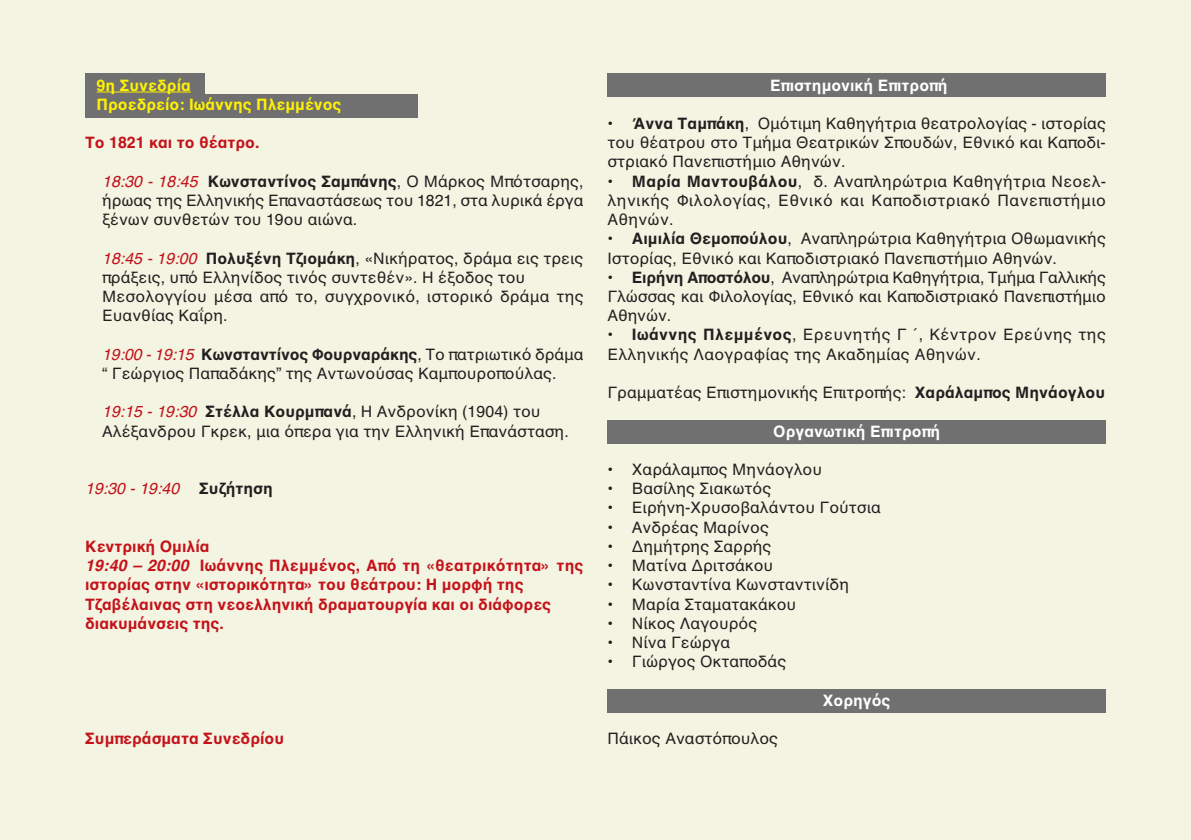
<style>
.page{position:relative;width:1191px;height:840px;background:#fff}
.page>*{position:absolute;margin:0;border:0;box-sizing:border-box;transform-origin:0 0}
.t1{font:16px/19.2px "Helvetica";color:#231f20}
.t2{font:700 16px/19.2px "Helvetica";color:#c4121a}
.t3{font:700 16px "Helvetica";color:#fff}
.t4{font:700 16px "Helvetica";color:#fff101}
.t5{font:italic 16px "Helvetica";color:#c4121a}
.s1{font-style:italic;color:#c4121a}
.s2{font-weight:700}
.s3{font-weight:700;font-style:normal;color:#231f20}
.s4{font-style:italic}
</style>
<div class="page">
<div style="left:0;top:0;width:1191px;height:839px;background:#f4f4e2"></div>
<div style="left:607px;top:688px;width:499px;height:24px;background:#707071"></div>
<div style="left:607px;top:420px;width:499px;height:24px;background:#707071"></div>
<div style="left:607px;top:74px;width:498px;height:23px;background:#707071"></div>
<div style="left:85px;top:94px;width:332px;height:23px;background:#707071"></div>
<div style="left:85px;top:74px;width:120px;height:43px;background:#707071"></div>
<hr style="left:106px;top:92px;width:85px;height:1px;background:#fff101">
<p class="t4" style="left:97px;top:79px;width:96px">9η Συνεδρία</p>
<p class="t4" style="left:97px;top:98px;width:246px">Προεδρείο: Ιωάννης Πλεμμένος</p>
<p class="t2" style="left:85px;top:134px;width:176px">Το 1821 και το θέατρο.</p>
<p class="t1" style="left:102px;top:173px;width:483px;text-align:justify"><span class="s1">18:30 - 18:45</span> <span class="s2">Κωνσταντίνος Σαμπάνης</span>, Ο Μάρκος Μπότσαρης, ήρωας της Ελληνικής Επαναστάσεως του 1821, στα λυρικά έργα ξένων συνθετών του 19ου αιώνα.</p>
<p class="t1" style="left:102px;top:250px;width:483px"><span class="s1">18:45 - 19:00</span> <span class="s2">Πολυξένη Τζιομάκη</span>, «Νικήρατος, δράμα εις τρεις πράξεις, υπό Ελληνίδος τινός συντεθέν». Η έξοδος του</p>
<p class="t1" style="left:102px;top:288px;width:483px">Μεσολογγίου μέσα από το, συγχρονικό, ιστορικό δράμα της<br>Ευανθίας Καΐρη.</p>
<p class="t1" style="left:102px;top:346px;width:483px"><span class="s1">19:00 - 19:15</span> <span class="s2">Κωνσταντίνος Φουρναράκης</span>, Το πατριωτικό δράμα “ Γεώργιος Παπαδάκης” της Αντωνούσας Καμπουροπούλας.</p>
<p class="t1" style="left:102px;top:403px;width:440px"><span class="s1">19:15 - 19:30</span> <span class="s2">Στέλλα Κουρμπανά</span>, Η Ανδρονίκη (1904) του</p>
<p class="t1" style="left:102px;top:422px;width:468px">Αλέξανδρου Γκρεκ, μια όπερα για την Ελληνική Επανάσταση.</p>
<p class="t5" style="left:85px;top:482px;width:189px">19:30 - 19:40 <span class="s3">Συζήτηση</span></p>
<p class="t2" style="left:85px;top:538px;width:126px">Κεντρική Ομιλία</p>
<p class="t2" style="left:85px;top:557px;width:500px"><span class="s4">19:40 – 20:00</span> Ιωάννης Πλεμμένος, Από τη «θεατρικότητα» της ιστορίας στην «ιστορικότητα» του θεάτρου: Η μορφή της</p>
<p class="t2" style="left:85px;top:595px;width:467px">Τζαβέλαινας στη νεοελληνική δραματουργία και οι διάφορες</p>
<p class="t2" style="left:85px;top:614px;width:140px">διακυμάνσεις της.</p>
<p class="t2" style="left:85px;top:730px;width:201px">Συμπεράσματα Συνεδρίου</p>
<p class="t3" style="left:770px;top:79px;width:179px">Επιστημονική Επιτροπή</p>
<p class="t1" style="left:607px;top:115px;width:500px;text-align:justify">• <span class="s2">Άννα Ταμπάκη</span>, Ομότιμη Καθηγήτρια θεατρολογίας - ιστορίας του θέατρου στο Τμήμα Θεατρικών Σπουδών, Εθνικό και Καποδι&shy;στριακό Πανεπιστήμιο Αθηνών.</p>
<p class="t1" style="left:607px;top:173px;width:500px;text-align:justify">• <span class="s2">Μαρία Μαντουβάλου</span>, δ. Αναπληρώτρια Καθηγήτρια Νεοελ&shy;ληνικής Φιλολογίας, Εθνικό και Καποδιστριακό Πανεπιστήμιο Αθηνών.</p>
<p class="t1" style="left:607px;top:230px;width:500px">• <span class="s2">Αιμιλία Θεμοπούλου</span>, Αναπληρώτρια Καθηγήτρια Οθωμανικής<br>Ιστορίας, Εθνικό και Καποδιστριακό Πανεπιστήμιο Αθηνών.</p>
<p class="t1" style="left:607px;top:269px;width:500px;text-align:justify">• <span class="s2">Ειρήνη Αποστόλου</span>, Αναπληρώτρια Καθηγήτρια, Τμήμα Γαλλικής Γλώσσας και Φιλολογίας, Εθνικό και Καποδιστριακό Πανεπιστήμιο Αθηνών.</p>
<p class="t1" style="left:607px;top:326px;width:500px">• <span class="s2">Ιωάννης Πλεμμένος</span>, Ερευνητής Γ ´, Κέντρον Ερεύνης της<br>Ελληνικής Λαογραφίας της Ακαδημίας Αθηνών.</p>
<p class="t1" style="left:607px;top:384px;width:499px">Γραμματέας Επιστημονικής Επιτροπής: <span class="s2">Χαράλαμπος Μηνάογλου</span></p>
<p class="t3" style="left:773px;top:425px;width:168px">Οργανωτική Επιτροπή</p>
<p class="t1" style="left:607px;top:461px;width:216px">• Χαράλαμπος Μηνάογλου</p>
<p class="t1" style="left:607px;top:480px;width:165px">• Βασίλης Σιακωτός</p>
<p class="t1" style="left:607px;top:499px;width:275px">• Ειρήνη-Χρυσοβαλάντου Γούτσια</p>
<p class="t1" style="left:607px;top:518px;width:163px">• Ανδρέας Μαρίνος</p>
<p class="t1" style="left:607px;top:538px;width:165px">• Δημήτρης Σαρρής</p>
<p class="t1" style="left:607px;top:557px;width:167px">• Ματίνα Δριτσάκου</p>
<p class="t1" style="left:607px;top:576px;width:243px">• Κωνσταντίνα Κωνσταντινίδη</p>
<p class="t1" style="left:607px;top:595px;width:190px">• Μαρία Σταματακάκου</p>
<p class="t1" style="left:607px;top:614px;width:151px">• Νίκος Λαγουρός</p>
<p class="t1" style="left:607px;top:634px;width:124px">• Νίνα Γεώργα</p>
<p class="t1" style="left:607px;top:653px;width:180px">• Γιώργος Οκταποδάς</p>
<p class="t3" style="left:823px;top:693px;width:69px">Χορηγός</p>
<p class="t1" style="left:607px;top:730px;width:172px">Πάικος Αναστόπουλος</p>
</div>
